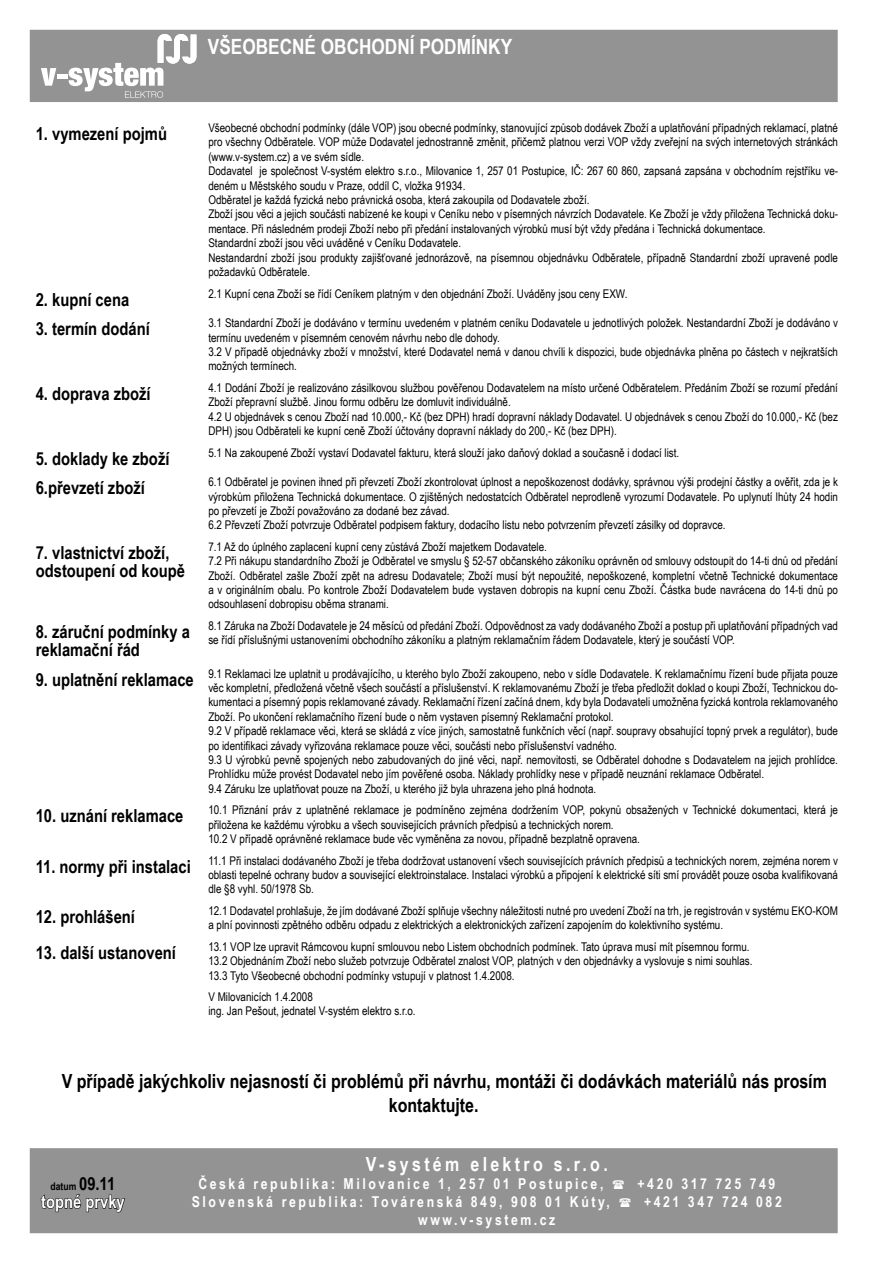
<style>
.page{position:relative;width:893px;height:1263px;background:#fff}
.page>*{position:absolute;margin:0;border:0;box-sizing:border-box;transform-origin:0 0}
.t1{font:700 21px "Arial Narrow";color:#fff}
.t2{font:700 19.5px/23.4px "Arial Narrow";color:#000}
.t3{font:700 19.5px "Arial Narrow";letter-spacing:.17em;color:#fff}
.t4{font:700 18px/18px "Arial Narrow";color:#000}
.t5{font:700 18px "Arial Narrow";color:#fff}
.t6{font:700 15px "Arial Narrow";letter-spacing:.17em;color:#fff}
.t7{font:12px/14.4px "Arial Narrow";color:#000}
.t8{font:700 10.5px "Arial Narrow";color:#000}
.s1{font-size:18px}
</style>
<div class="page">
<div style="left:30px;top:30px;width:808px;height:72px;background:#939393"></div>
<svg style="left:42px;top:68px;width:14px;height:18px"></svg>
<div style="left:57px;top:74px;width:10px;height:5px;background:#fff"></div>
<svg style="left:69px;top:34px;width:127px;height:64px"></svg>
<div style="left:30px;top:1148px;width:808px;height:85px;background:#939393"></div>
<svg style="left:41px;top:1194px;width:84px;height:18px"></svg>
<svg style="left:613px;top:1180px;width:11px;height:9px"></svg>
<svg style="left:619px;top:1198px;width:12px;height:9px"></svg>
<h1 class="t1" style="left:208px;top:30px;width:306px">VŠEOBECNÉ OBCHODNÍ PODMÍNKY</h1>
<h3 class="t4" style="left:36px;top:124px;width:133px">1. vymezení pojmů</h3>
<p class="t7" style="left:208px;top:120px;width:631px">Všeobecné obchodní podmínky (dále VOP) jsou obecné podmínky, stanovující způsob dodávek Zboží a uplatňování případných reklamací, platné pro všechny Odběratele. VOP může Dodavatel jednostranně změnit, přičemž platnou verzi VOP vždy zveřejní na svých internetových stránkách (www.v-system.cz) a ve svém sídle.<br>Dodavatel je společnost V-systém elektro s.r.o., Milovanice 1, 257 01 Postupice, IČ: 267 60 860, zapsaná zapsána v obchodním rejstříku ve&shy;deném u Městského soudu v Praze, oddíl C, vložka 91934.<br>Odběratel je každá fyzická nebo právnická osoba, která zakoupila od Dodavatele zboží.<br>Zboží jsou věci a jejich součásti nabízené ke koupi v Ceníku nebo v písemných návrzích Dodavatele. Ke Zboží je vždy přiložena Technická doku&shy;mentace. Při následném prodeji Zboží nebo při předání instalovaných výrobků musí být vždy předána i Technická dokumentace.<br>Standardní zboží jsou věci uváděné v Ceníku Dodavatele.<br>Nestandardní zboží jsou produkty zajišťované jednorázově, na písemnou objednávku Odběratele, případně Standardní zboží upravené podle požadavků Odběratele.</p>
<h3 class="t4" style="left:36px;top:289px;width:95px">2. kupní cena</h3>
<p class="t7" style="left:208px;top:286px;width:421px">2.1 Kupní cena Zboží se řídí Ceníkem platným v den objednání Zboží. Uváděny jsou ceny EXW.</p>
<h3 class="t4" style="left:36px;top:319px;width:116px">3. termín dodání</h3>
<p class="t7" style="left:208px;top:315px;width:631px">3.1 Standardní Zboží je dodáváno v termínu uvedeném v platném ceníku Dodavatele u jednotlivých položek. Nestandardní Zboží je dodáváno v termínu uvedeném v písemném cenovém návrhu nebo dle dohody.<br>3.2 V případě objednávky zboží v množství, které Dodavatel nemá v danou chvíli k dispozici, bude objednávka plněna po částech v nejkratších možných termínech.</p>
<h3 class="t4" style="left:36px;top:384px;width:116px">4. doprava zboží</h3>
<p class="t7" style="left:208px;top:380px;width:631px">4.1 Dodání Zboží je realizováno zásilkovou službou pověřenou Dodavatelem na místo určené Odběratelem. Předáním Zboží se rozumí předání Zboží přepravní službě. Jinou formu odběru lze domluvit individuálně.<br>4.2 U objednávek s cenou Zboží nad 10.000,- Kč (bez DPH) hradí dopravní náklady Dodavatel. U objednávek s cenou Zboží do 10.000,- Kč (bez DPH) jsou Odběrateli ke kupní ceně Zboží účtovány dopravní náklady do 200,- Kč (bez DPH).</p>
<h3 class="t4" style="left:36px;top:448px;width:135px">5. doklady ke zboží</h3>
<p class="t7" style="left:208px;top:445px;width:472px">5.1 Na zakoupené Zboží vystaví Dodavatel fakturu, která slouží jako daňový doklad a současně i dodací list.</p>
<h3 class="t4" style="left:36px;top:478px;width:111px">6.převzetí zboží</h3>
<p class="t7" style="left:208px;top:474px;width:631px">6.1 Odběratel je povinen ihned při převzetí Zboží zkontrolovat úplnost a nepoškozenost dodávky, správnou výši prodejní částky a ověřit, zda je k výrobkům přiložena Technická dokumentace. O zjištěných nedostatcích Odběratel neprodleně vyrozumí Dodavatele. Po uplynutí lhůty 24 hodin po převzetí je Zboží považováno za dodané bez závad.<br>6.2 Převzetí Zboží potvrzuje Odběratel podpisem faktury, dodacího listu nebo potvrzením převzetí zásilky od dopravce.</p>
<h3 class="t4" style="left:36px;top:543px;width:151px">7. vlastnictví zboží, odstoupení od koupě</h3>
<p class="t7" style="left:208px;top:539px;width:631px">7.1 Až do úplného zaplacení kupní ceny zůstává Zboží majetkem Dodavatele.<br>7.2 Při nákupu standardního Zboží je Odběratel ve smyslu § 52-57 občanského zákoníku oprávněn od smlouvy odstoupit do 14-ti dnů od předání Zboží. Odběratel zašle Zboží zpět na adresu Dodavatele; Zboží musí být nepoužité, nepoškozené, kompletní včetně Technické dokumentace a v originálním obalu. Po kontrole Zboží Dodavatelem bude vystaven dobropis na kupní cenu Zboží. Částka bude navrácena do 14-ti dnů po odsouhlasení dobropisu oběma stranami.</p>
<h3 class="t4" style="left:36px;top:622px;width:156px">8. záruční podmínky a reklamační řád</h3>
<p class="t7" style="left:208px;top:618px;width:631px">8.1 Záruka na Zboží Dodavatele je 24 měsíců od předání Zboží. Odpovědnost za vady dodávaného Zboží a postup při uplatňování případných vad se řídí příslušnými ustanoveními obchodního zákoníku a platným reklamačním řádem Dodavatele, který je součástí VOP.</p>
<h3 class="t4" style="left:36px;top:669px;width:160px">9. uplatnění reklamace</h3>
<p class="t7" style="left:208px;top:666px;width:631px">9.1 Reklamaci lze uplatnit u prodávajícího, u kterého bylo Zboží zakoupeno, nebo v sídle Dodavatele. K reklamačnímu řízení bude přijata pouze věc kompletní, předložená včetně všech součástí a příslušenství. K reklamovanému Zboží je třeba předložit doklad o koupi Zboží, Technickou do&shy;kumentaci a písemný popis reklamované závady. Reklamační řízení začíná dnem, kdy byla Dodavateli umožněna fyzická kontrola reklamovaného Zboží. Po ukončení reklamačního řízení bude o něm vystaven písemný Reklamační protokol.<br>9.2 V případě reklamace věci, která se skládá z více jiných, samostatně funkčních věcí (např. soupravy obsahující topný prvek a regulátor), bude po identifikaci závady vyřizována reklamace pouze věci, součásti nebo příslušenství vadného.<br>9.3 U výrobků pevně spojených nebo zabudovaných do jiné věci, např. nemovitosti, se Odběratel dohodne s Dodavatelem na jejich prohlídce.<br>Prohlídku může provést Dodavatel nebo jím pověřené osoba. Náklady prohlídky nese v případě neuznání reklamace Odběratel.<br>9.4 Záruku lze uplatňovat pouze na Zboží, u kterého již byla uhrazena jeho plná hodnota.</p>
<h3 class="t4" style="left:36px;top:806px;width:149px">10. uznání reklamace</h3>
<p class="t7" style="left:208px;top:802px;width:631px">10.1 Přiznání práv z uplatněné reklamace je podmíněno zejména dodržením VOP, pokynů obsažených v Technické dokumentaci, která je přiložena ke každému výrobku a všech souvisejících právních předpisů a technických norem.<br>10.2 V případě oprávněné reklamace bude věc vyměněna za novou, případně bezplatně opravena.</p>
<h3 class="t4" style="left:36px;top:856px;width:157px">11. normy při instalaci</h3>
<p class="t7" style="left:208px;top:853px;width:631px;text-align:justify">11.1 Při instalaci dodávaného Zboží je třeba dodržovat ustanovení všech souvisejících právních předpisů a technických norem, zejména norem v oblasti tepelné ochrany budov a související elektroinstalace. Instalaci výrobků a připojení k elektrické síti smí provádět pouze osoba kvalifikovaná dle §8 vyhl. 50/1978 Sb.</p>
<h3 class="t4" style="left:36px;top:907px;width:101px">12. prohlášení</h3>
<p class="t7" style="left:208px;top:903px;width:631px">12.1 Dodavatel prohlašuje, že jím dodávané Zboží splňuje všechny náležitosti nutné pro uvedení Zboží na trh, je registrován v systému EKO-KOM a plní povinnosti zpětného odběru odpadu z elektrických a elektronických zařízení zapojením do kolektivního systému.</p>
<h3 class="t4" style="left:36px;top:943px;width:142px">13. další ustanovení</h3>
<p class="t7" style="left:208px;top:939px;width:546px">13.1 VOP lze upravit Rámcovou kupní smlouvou nebo Listem obchodních podmínek. Tato úprava musí mít písemnou formu.<br>13.2 Objednáním Zboží nebo služeb potvrzuje Odběratel znalost VOP, platných v den objednávky a vyslovuje s nimi souhlas.<br>13.3 Tyto Všeobecné obchodní podmínky vstupují v platnost 1.4.2008.</p>
<p class="t7" style="left:208px;top:989px;width:209px">V Milovanicích 1.4.2008<br>ing. Jan Pešout, jednatel V-systém elektro s.r.o.</p>
<h2 class="t2" style="left:389px;top:1069px;width:440px;text-indent:-327px">V případě jakýchkoliv nejasností či problémů při návrhu, montáži či dodávkách materiálů nás prosím kontaktujte.</h2>
<p class="t8" style="left:51px;top:1178px;width:66px">datum <span class="s1">09.11</span></p>
<h3 class="t5" style="left:41px;top:1188px;width:85px">topné prvky</h3>
<h2 class="t3" style="left:366px;top:1149px;width:243px">V-systém elektro s.r.o.</h2>
<p class="t6" style="left:198px;top:1172px;width:406px">Česká republika: Milovanice 1, 257 01 Postupice,</p>
<p class="t6" style="left:638px;top:1172px;width:139px">+420 317 725 749</p>
<p class="t6" style="left:192px;top:1190px;width:420px">Slovenská republika: Továrenská 849, 908 01 Kúty,</p>
<p class="t6" style="left:644px;top:1190px;width:139px">+421 347 724 082</p>
<p class="t6" style="left:418px;top:1208px;width:139px">www.v-system.cz</p>
</div>
